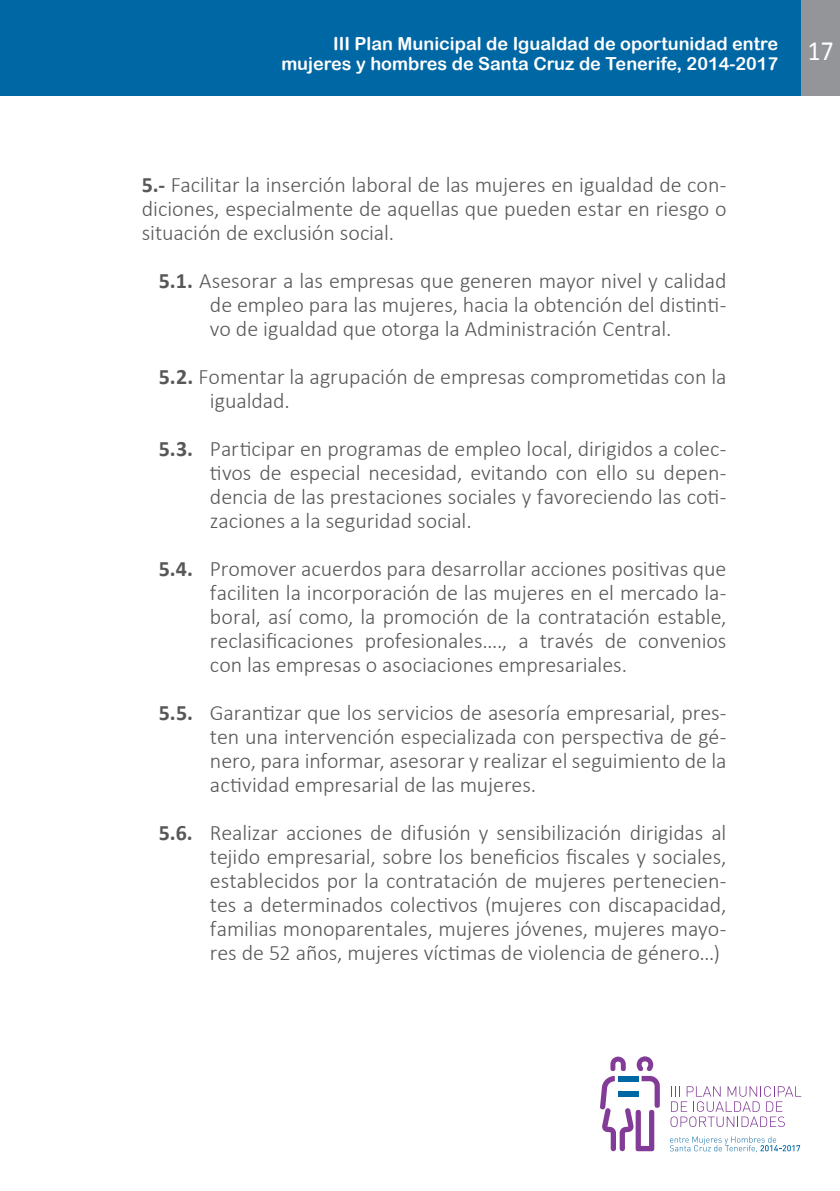
<style>
.page{position:relative;width:840px;height:1191px;background:#fff}
.page>*{position:absolute;margin:0;border:0;box-sizing:border-box;transform-origin:0 0}
.TEXTO_X_X{font:300 22px/24px "Calibri";letter-spacing:-.005em;color:#57585a;text-align:justify}
.CUERPO_DE_TEXTO{font:300 22px/24px "Calibri";color:#57585a;text-align:justify}
.t1{font:18px/20px "Arial Rounded MT Bold";color:#fff;text-align:center}
.s1{font-weight:700}
</style>
<div class="page">
<div style="left:0;top:0;width:839px;height:96px;background:#0067a5"></div>
<div style="left:801px;top:0;width:38px;height:96px;background:#939598"></div>
<svg style="left:670px;top:1086px;width:131px;height:41px"></svg>
<svg style="left:669px;top:1136px;width:130px;height:16px"></svg>
<svg style="left:600px;top:1056px;width:59px;height:95px"></svg>
<p class="t1" style="left:281px;top:34px;width:553px">III Plan Municipal de Igualdad de oportunidad entre<br>mujeres y hombres de Santa Cruz de Tenerife, 2014-2017 <sup>17</sup></p>
<p class="CUERPO_DE_TEXTO" style="left:142px;top:172px;width:585px"><span class="s1">5.-</span> Facilitar la inserción laboral de las mujeres en igualdad de con&shy;diciones, especialmente de aquellas que pueden estar en riesgo o situación de exclusión social.</p>
<p class="TEXTO_X_X" style="left:210px;top:268px;width:517px;text-indent:-51px"><span class="s1">5.1.</span> Asesorar a las empresas que generen mayor nivel y calidad de empleo para las mujeres, hacia la obtención del distinti&shy;vo de igualdad que otorga la Administración Central.</p>
<p class="TEXTO_X_X" style="left:210px;top:364px;width:517px;text-indent:-51px"><span class="s1">5.2.</span> Fomentar la agrupación de empresas comprometidas con la igualdad.</p>
<p class="TEXTO_X_X" style="left:210px;top:436px;width:517px;text-indent:-51px"><span class="s1">5.3.</span> Participar en programas de empleo local, dirigidos a colec&shy;tivos de especial necesidad, evitando con ello su depen&shy;dencia de las prestaciones sociales y favoreciendo las coti&shy;zaciones a la seguridad social.</p>
<p class="TEXTO_X_X" style="left:210px;top:556px;width:517px;text-indent:-51px"><span class="s1">5.4.</span> Promover acuerdos para desarrollar acciones positivas que faciliten la incorporación de las mujeres en el mercado la&shy;boral, así como, la promoción de la contratación estable, reclasificaciones profesionales…., a través de convenios con las empresas o asociaciones empresariales.</p>
<p class="TEXTO_X_X" style="left:210px;top:700px;width:517px;text-indent:-51px"><span class="s1">5.5.</span> Garantizar que los servicios de asesoría empresarial, pres&shy;ten una intervención especializada con perspectiva de gé&shy;nero, para informar, asesorar y realizar el seguimiento de la actividad empresarial de las mujeres.</p>
<p class="TEXTO_X_X" style="left:210px;top:820px;width:517px;text-indent:-51px"><span class="s1">5.6.</span> Realizar acciones de difusión y sensibilización dirigidas al tejido empresarial, sobre los beneficios fiscales y sociales, establecidos por la contratación de mujeres pertenecien&shy;tes a determinados colectivos (mujeres con discapacidad, familias monoparentales, mujeres jóvenes, mujeres mayo&shy;res de 52 años, mujeres víctimas de violencia de género…)</p>
</div>
